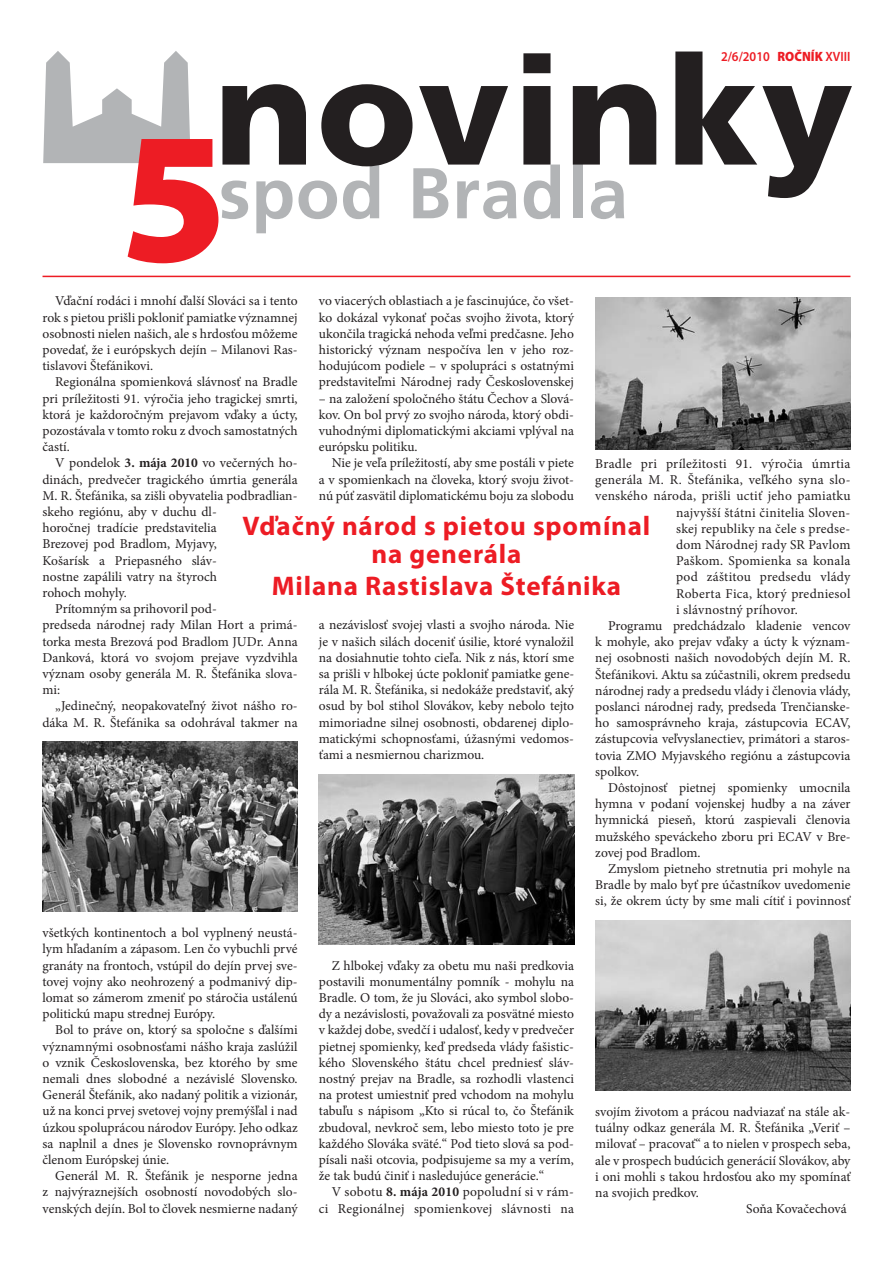
<style>
.page{position:relative;width:893px;height:1263px;background:#fff}
.page>*{position:absolute;margin:0;border:0;box-sizing:border-box;transform-origin:0 0}
.t1{font:900 188.1px "Myriad Pro";color:#ed1c24}
.t2{font:700 27px/27.9px "Myriad Pro";letter-spacing:.03em;color:#ed1c24;text-align:center}
.t3{font:13.5px/16.2px "Minion Pro";color:#231f20;text-align:justify}
.t4{font:13.5px/16.2px "Minion Pro";letter-spacing:.02em;color:#231f20;text-align:right}
.t5{font:600 13.5px "Myriad Pro";color:#ed1c24;scale:.93 1}
.s1{font-weight:900}
.s2{font-weight:700}
</style>
<div class="page">
<div style="left:573px;top:165px;width:9px;height:53px;background:#b2b4b6"></div>
<svg style="left:591px;top:180px;width:33px;height:39px"></svg>
<svg style="left:43px;top:51px;width:148px;height:112px"></svg>
<svg style="left:221px;top:84px;width:295px;height:149px"></svg>
<svg style="left:523px;top:53px;width:37px;height:166px"></svg>
<svg style="left:573px;top:84px;width:83px;height:81px"></svg>
<svg style="left:675px;top:52px;width:177px;height:146px"></svg>
<hr style="left:43px;top:276px;width:807px;height:1px;background:#ed1c24">
<img style="left:43px;top:741px;width:255px;height:170px">
<img style="left:319px;top:774px;width:255px;height:170px">
<img style="left:595px;top:921px;width:255px;height:170px">
<img style="left:595px;top:298px;width:255px;height:152px">
<h1 class="t1" style="left:120px;top:127px;width:109px">5</h1>
<p class="t5" style="left:721px;top:52px;width:141px">2/6/2010 <span class="s1">ROČNÍK</span> XVIII</p>
<p class="t3" style="left:43px;top:294px;width:257px;text-indent:13px">Vďační rodáci i mnohí ďalší Slováci sa i tento rok s pietou prišli pokloniť pamiatke významnej osobnosti nielen našich, ale s hrdosťou môžeme povedať, že i európskych dejín – Milanovi Ras&shy;tislavovi Štefánikovi.</p>
<p class="t3" style="left:43px;top:375px;width:257px;text-indent:13px">Regionálna spomienková slávnosť na Bradle pri príležitosti 91. výročia jeho tragickej smrti, ktorá je každoročným prejavom vďaky a úcty, pozostávala v tomto roku z dvoch samostatných častí.</p>
<p class="t3" style="left:55px;top:456px;width:244px">V pondelok <span class="s2">3. mája 2010</span> vo večerných ho-</p>
<p class="t3" style="left:43px;top:472px;width:257px">dinách, predvečer tragického úmrtia generála</p>
<p class="t3" style="left:43px;top:488px;width:256px">M. R. Štefánika, sa zišli obyvatelia podbradlian-</p>
<p class="t3" style="left:43px;top:505px;width:176px">skeho regiónu, aby v duchu dl-</p>
<p class="t3" style="left:43px;top:521px;width:176px">horočnej tradície predstavitelia</p>
<p class="t3" style="left:43px;top:537px;width:176px">Brezovej pod Bradlom, Myjavy,</p>
<p class="t3" style="left:43px;top:553px;width:176px">Košarísk a Priepasného sláv-</p>
<p class="t3" style="left:43px;top:569px;width:176px">nostne zapálili vatry na štyroch</p>
<p class="t3" style="left:43px;top:586px;width:86px">rohoch mohyly.</p>
<p class="t3" style="left:55px;top:602px;width:163px">Prítomným sa prihovoril pod-</p>
<p class="t3" style="left:43px;top:618px;width:257px">predseda národnej rady Milan Hort a primá-</p>
<p class="t3" style="left:43px;top:634px;width:257px">torka mesta Brezová pod Bradlom JUDr. Anna</p>
<p class="t3" style="left:43px;top:650px;width:257px">Danková, ktorá vo svojom prejave vyzdvihla</p>
<p class="t3" style="left:43px;top:667px;width:257px">význam osoby generála M. R. Štefánika slova-</p>
<p class="t3" style="left:43px;top:683px;width:19px">mi:</p>
<p class="t3" style="left:55px;top:699px;width:244px">„Jedinečný, neopakovateľný život nášho ro-</p>
<p class="t3" style="left:43px;top:715px;width:257px">dáka M. R. Štefánika sa odohrával takmer na</p>
<p class="t3" style="left:319px;top:294px;width:257px">vo viacerých oblastiach a je fascinujúce, čo všet&shy;ko dokázal vykonať počas svojho života, ktorý ukončila tragická nehoda veľmi predčasne. Jeho historický význam nespočíva len v jeho roz&shy;hodujúcom podiele – v spolupráci s ostatnými predstaviteľmi Národnej rady Československej</p>
<p class="t3" style="left:319px;top:391px;width:257px">– na založení spoločného štátu Čechov a Slová&shy;kov. On bol prvý zo svojho národa, ktorý obdi&shy;vuhodnými diplomatickými akciami vplýval na európsku politiku.</p>
<p class="t3" style="left:319px;top:456px;width:257px;text-indent:13px">Nie je veľa príležitostí, aby sme postáli v piete a v spomienkach na človeka, ktorý svoju život&shy;nú púť zasvätil diplomatickému boju za slobodu</p>
<p class="t4" style="left:595px;top:457px;width:257px">Bradle pri príležitosti 91. výročia úmrtia</p>
<p class="t4" style="left:595px;top:473px;width:257px">generála M. R. Štefánika, veľkého syna slo-</p>
<p class="t4" style="left:595px;top:489px;width:257px">venského národa, prišli uctiť jeho pamiatku</p>
<p class="t4" style="left:676px;top:505px;width:176px">najvyšší štátni činitelia Sloven-</p>
<p class="t4" style="left:676px;top:521px;width:176px">skej republiky na čele s predse-</p>
<p class="t3" style="left:676px;top:538px;width:176px">dom Národnej rady SR Pavlom</p>
<p class="t4" style="left:676px;top:554px;width:176px">Paškom. Spomienka sa konala</p>
<p class="t4" style="left:676px;top:570px;width:176px">pod záštitou predsedu vlády</p>
<p class="t4" style="left:676px;top:586px;width:176px">Roberta Fica, ktorý predniesol</p>
<p class="t4" style="left:676px;top:602px;width:123px">i slávnostný príhovor.</p>
<p class="t3" style="left:608px;top:619px;width:244px">Programu predchádzalo kladenie vencov</p>
<p class="t3" style="left:595px;top:635px;width:257px">k mohyle, ako prejav vďaky a úcty k význam-</p>
<p class="t3" style="left:595px;top:651px;width:257px">nej osobnosti našich novodobých dejín M. R.</p>
<p class="t3" style="left:595px;top:667px;width:257px">Štefánikovi. Aktu sa zúčastnili, okrem predsedu</p>
<p class="t3" style="left:595px;top:683px;width:257px">národnej rady a predsedu vlády i členovia vlády,</p>
<p class="t3" style="left:595px;top:700px;width:257px">poslanci národnej rady, predseda Trenčianske-</p>
<p class="t3" style="left:595px;top:716px;width:257px">ho samosprávneho kraja, zástupcovia ECAV,</p>
<p class="t3" style="left:595px;top:732px;width:257px">zástupcovia veľvyslanectiev, primátori a staros-</p>
<p class="t3" style="left:595px;top:748px;width:257px">tovia ZMO Myjavského regiónu a zástupcovia</p>
<p class="t3" style="left:595px;top:764px;width:45px">spolkov.</p>
<p class="t3" style="left:608px;top:781px;width:244px">Dôstojnosť pietnej spomienky umocnila</p>
<p class="t3" style="left:595px;top:797px;width:257px">hymna v podaní vojenskej hudby a na záver</p>
<p class="t3" style="left:595px;top:813px;width:257px">hymnická pieseň, ktorú zaspievali členovia</p>
<p class="t3" style="left:595px;top:829px;width:257px">mužského speváckeho zboru pri ECAV v Bre-</p>
<p class="t3" style="left:595px;top:845px;width:107px">zovej pod Bradlom.</p>
<p class="t3" style="left:608px;top:862px;width:244px">Zmyslom pietneho stretnutia pri mohyle na</p>
<p class="t3" style="left:595px;top:878px;width:257px">Bradle by malo byť pre účastníkov uvedomenie</p>
<p class="t3" style="left:595px;top:894px;width:257px">si, že okrem úcty by sme mali cítiť i povinnosť</p>
<h2 class="t2" style="left:243px;top:515px;width:409px">Vďačný národ s pietou spomínal na generála</h2>
<h2 class="t2" style="left:272px;top:575px;width:351px">Milana Rastislava Štefánika</h2>
<p class="t3" style="left:319px;top:618px;width:257px">a nezávislosť svojej vlasti a svojho národa. Nie je v našich silách doceniť úsilie, ktoré vynaložil na dosiahnutie tohto cieľa. Nik z nás, ktorí sme sa prišli v hlbokej úcte pokloniť pamiatke gene&shy;rála M. R. Štefánika, si nedokáže predstaviť, aký osud by bol stihol Slovákov, keby nebolo tejto mimoriadne silnej osobnosti, obdarenej diplo&shy;matickými schopnosťami, úžasnými vedomos&shy;ťami a nesmiernou charizmou.</p>
<p class="t3" style="left:43px;top:926px;width:257px">všetkých kontinentoch a bol vyplnený neustá&shy;lym hľadaním a zápasom. Len čo vybuchli prvé granáty na frontoch, vstúpil do dejín prvej sve&shy;tovej vojny ako neohrozený a podmanivý dip&shy;lomat so zámerom zmeniť po stáročia ustálenú politickú mapu strednej Európy.</p>
<p class="t3" style="left:43px;top:1023px;width:257px;text-indent:13px">Bol to práve on, ktorý sa spoločne s ďalšími významnými osobnosťami nášho kraja zaslúžil o vznik Československa, bez ktorého by sme nemali dnes slobodné a nezávislé Slovensko.<br>Generál Štefánik, ako nadaný politik a vizionár, už na konci prvej svetovej vojny premýšľal i nad úzkou spoluprácou národov Európy. Jeho odkaz sa naplnil a dnes je Slovensko rovnoprávnym členom Európskej únie.</p>
<p class="t3" style="left:43px;top:1169px;width:257px;text-indent:13px">Generál M. R. Štefánik je nesporne jedna z najvýraznejších osobností novodobých slo&shy;venských dejín. Bol to človek nesmierne nadaný</p>
<p class="t3" style="left:319px;top:958px;width:257px;text-indent:13px">Z hlbokej vďaky za obetu mu naši predkovia postavili monumentálny pomník - mohylu na Bradle. O tom, že ju Slováci, ako symbol slobo&shy;dy a nezávislosti, považovali za posvätné miesto v každej dobe, svedčí i udalosť, kedy v predvečer pietnej spomienky, keď predseda vlády fašistic&shy;kého Slovenského štátu chcel predniesť sláv&shy;nostný prejav na Bradle, sa rozhodli vlastenci na protest umiestniť pred vchodom na mohylu tabuľu s nápisom „Kto si rúcal to, čo Štefánik zbudoval, nevkroč sem, lebo miesto toto je pre každého Slováka sväté.“ Pod tieto slová sa pod&shy;písali naši otcovia, podpisujeme sa my a verím, že tak budú činiť i nasledujúce generácie.“</p>
<p class="t4" style="left:319px;top:1185px;width:257px">V sobotu <span class="s2">8. mája 2010</span> popoludní si v rám&shy;ci Regionálnej spomienkovej slávnosti na</p>
<p class="t3" style="left:595px;top:1105px;width:257px">svojím životom a prácou nadviazať na stále ak-</p>
<p class="t3" style="left:595px;top:1121px;width:257px">tuálny odkaz generála M. R. Štefánika „Veriť –</p>
<p class="t3" style="left:595px;top:1137px;width:257px">milovať – pracovať“ a to nielen v prospech seba,</p>
<p class="t3" style="left:595px;top:1153px;width:257px">ale v prospech budúcich generácií Slovákov, aby</p>
<p class="t3" style="left:595px;top:1169px;width:257px">i oni mohli s takou hrdosťou ako my spomínať</p>
<p class="t3" style="left:595px;top:1186px;width:105px">na svojich predkov.</p>
<p class="t3" style="left:746px;top:1202px;width:102px">Soňa Kovačechová</p>
</div>
